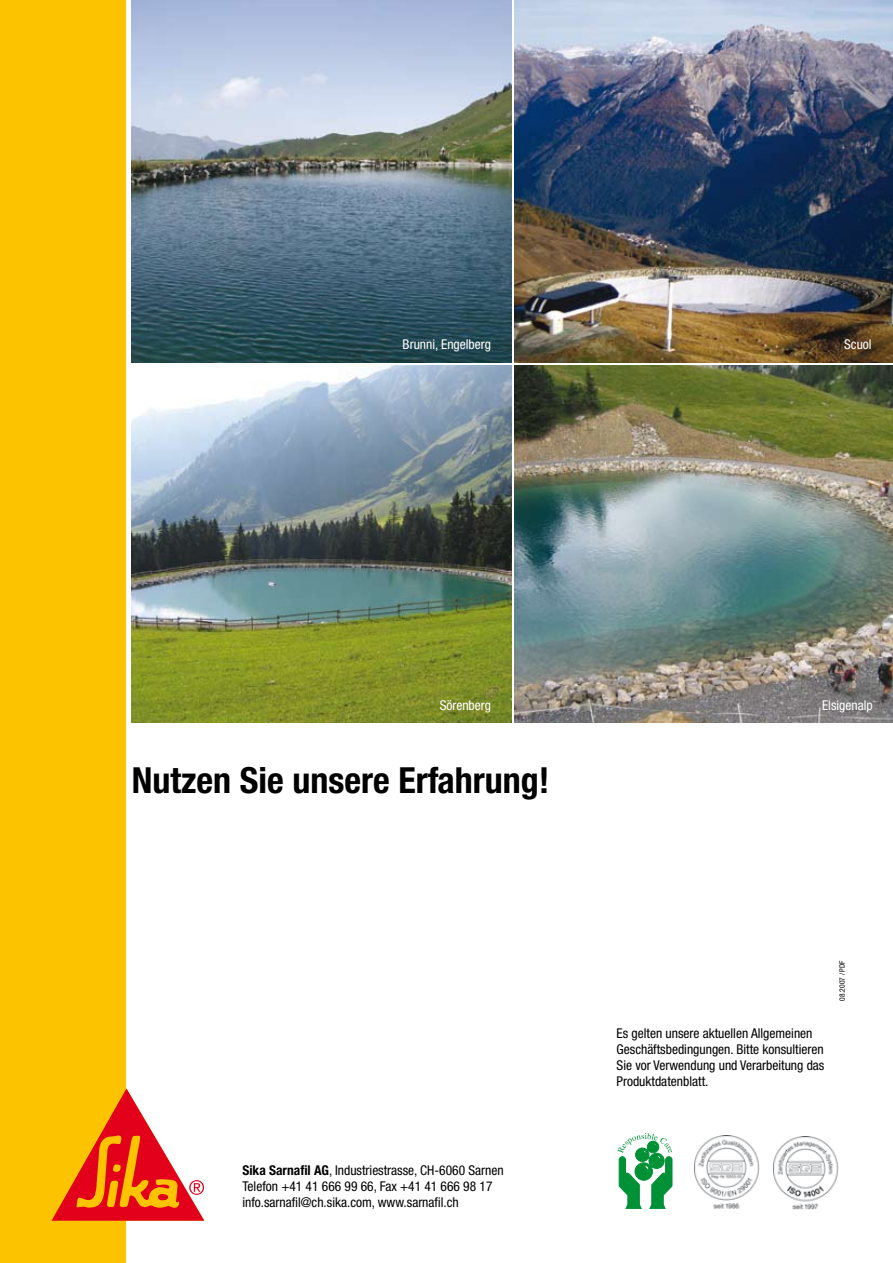
<style>
.page{position:relative;width:893px;height:1263px;background:#fff}
.page>*{position:absolute;margin:0;border:0;box-sizing:border-box;transform-origin:0 0}
.t1{font:700 condensed 36px "Helvetica Neue";color:#000}
.t2{font:condensed 13.5px/16.2px "Helvetica Neue";color:#000}
.t3{font:condensed 13.5px "Helvetica Neue";color:#fff}
.t4{font:condensed 7.5px "Helvetica Neue";color:#000}
.s1{font-weight:700}
</style>
<div class="page">
<div style="left:0;top:0;width:127px;height:1263px;background:#fcc300"></div>
<svg style="left:52px;top:1088px;width:152px;height:133px"></svg>
<svg style="left:617px;top:1133px;width:55px;height:76px"></svg>
<img style="left:694px;top:1135px;width:66px;height:74px">
<img style="left:774px;top:1136px;width:65px;height:74px">
<img style="left:132px;top:0;width:379px;height:362px">
<img style="left:514px;top:0;width:379px;height:362px">
<img style="left:132px;top:366px;width:379px;height:357px">
<img style="left:514px;top:366px;width:379px;height:357px">
<p class="t3" style="left:403px;top:336px;width:90px">Brunni, Engelberg</p>
<p class="t3" style="left:844px;top:336px;width:29px">Scuol</p>
<p class="t3" style="left:440px;top:698px;width:53px">Sörenberg</p>
<p class="t3" style="left:822px;top:698px;width:52px">Elsigenalp</p>
<h1 class="t1" style="left:132px;top:759px;width:419px">Nutzen Sie unsere Erfahrung!</h1>
<p class="t2" style="left:242px;top:1162px;width:263px"><span class="s1">Sika Sarnafil AG</span>, Industriestrasse, CH-6060 Sarnen<br>Telefon +41 41 666 99 66, Fax +41 41 666 98 17 info.sarnafil@ch.sika.com, www.sarnafil.ch</p>
<p class="t2" style="left:617px;top:1025px;width:209px">Es gelten unsere aktuellen Allgemeinen Geschäftsbedingungen. Bitte konsultieren Sie vor Verwendung und Verarbeitung das Produktdatenblatt.</p>
<p class="t4" style="left:838px;top:1000px;width:42px;rotate:-90deg">08.2007 / PDF</p>
</div>
